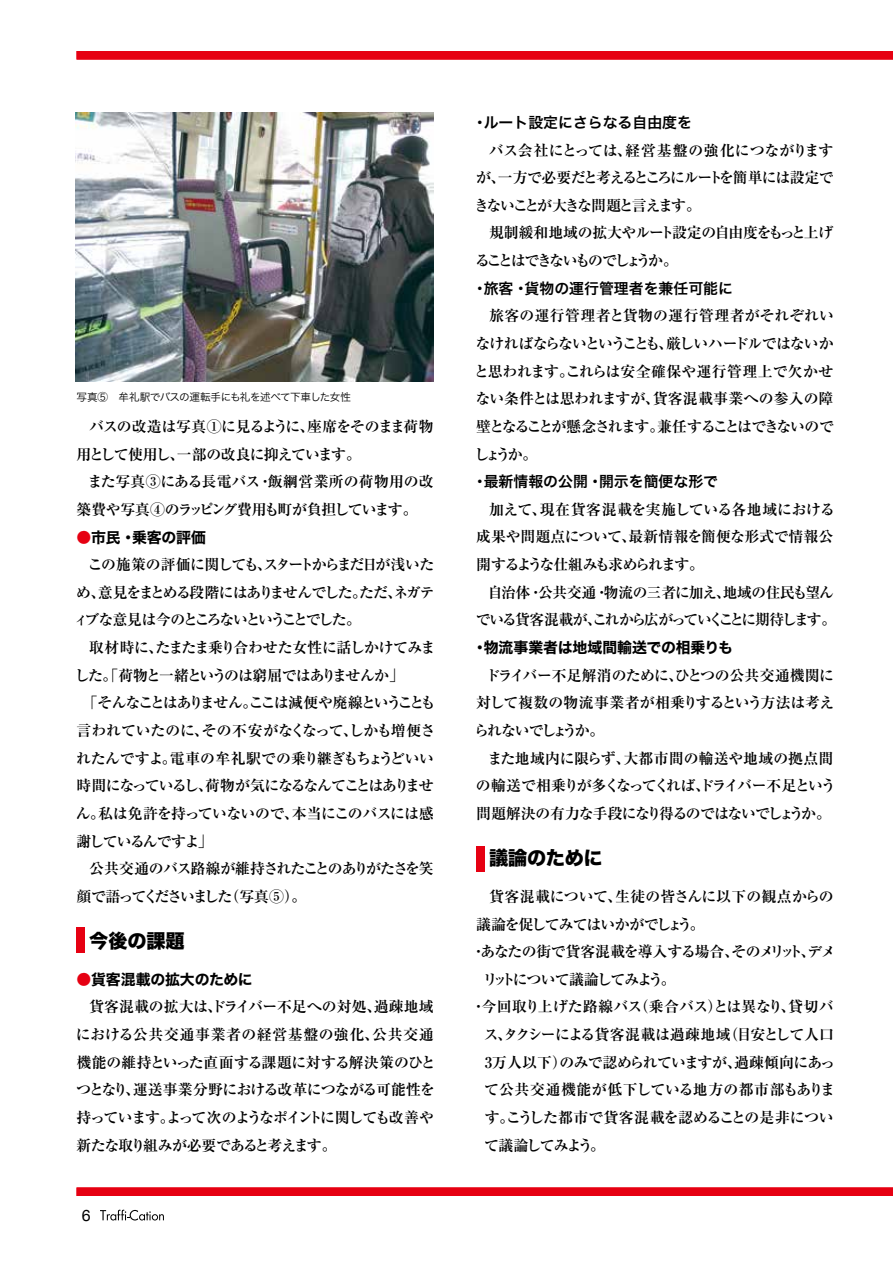
<style>
.page{position:relative;width:893px;height:1263px;background:#fff}
.page>*{position:absolute;margin:0;border:0;box-sizing:border-box;transform-origin:0 0}
.t1{font:19.2px "Hira Kaku Std N W8";letter-spacing:-.005em;color:#000}
.t2{font:15.9px "Helvetica Neue";color:#000}
.t3{font:700 14.85px/27.6px "Ryumin Pro";letter-spacing:-.05em;color:#000;text-align:justify}
.t4{font:700 14.85px/27.6px "Ryumin Pro";letter-spacing:-.03em;color:#000}
.t5{font:700 14.85px/27.6px "Ryumin Pro";letter-spacing:-.025em;color:#000;text-align:center}
.t6{font:700 14.85px/27.6px "Ryumin Pro";letter-spacing:-.02em;color:#000}
.t7{font:14.85px "Hira Kaku Std N W6";color:#000}
.t8{font:700 14.85px "Ryumin Pro";letter-spacing:-.08em;color:#000}
.t9{font:700 14.85px/27.6px "Ryumin Pro";letter-spacing:-.085em;color:#000}
.t10{font:14.85px "Hira Kaku Std N W7";color:#000}
.t11{font:700 14.85px "Ryumin Pro";letter-spacing:-.09em;color:#000}
.t12{font:700 14.85px "Ryumin Pro";letter-spacing:-.13em;color:#000}
.t13{font:700 14.85px "Ryumin Pro";color:#000}
.t14{font:700 14.85px "Ryumin Pro";letter-spacing:-.015em;color:#000}
.t15{font:700 14.85px "Ryumin Pro";letter-spacing:-.01em;color:#000}
.t16{font:700 14.85px "Ryumin Pro";letter-spacing:.01em;color:#000}
.t17{font:700 14.85px "Ryumin Pro";letter-spacing:.025em;color:#000}
.t18{font:700 14.85px "Ryumin Pro";letter-spacing:-.14em;color:#000}
.t19{font:700 14.85px "Ryumin Pro";letter-spacing:-.075em;color:#000}
.t20{font:10.65px "Hira Kaku Pro N W3";letter-spacing:-.05em;color:#000}
.s1{color:#e60012}
</style>
<div class="page">
<div style="left:77px;top:51px;width:816px;height:9px;background:#e60012"></div>
<div style="left:77px;top:1187px;width:816px;height:9px;background:#e60012"></div>
<svg style="left:100px;top:1210px;width:64px;height:10px"></svg>
<div style="left:77px;top:927px;width:8px;height:26px;background:#e60012"></div>
<div style="left:476px;top:846px;width:9px;height:26px;background:#e60012"></div>
<img style="left:75px;top:113px;width:359px;height:268px">
<p class="t20" style="left:77px;top:387px;width:276px">写真⑤　牟礼駅でバスの運転手にも礼を述べて下車した女性</p>
<p class="t3" style="left:76px;top:412px;width:359px;text-indent:13px">バスの改造は写真①に見るように、座席をそのまま荷物用として使用し、一部の改良に抑えています。</p>
<p class="t6" style="left:77px;top:467px;width:359px;text-indent:11px">また写真③にある長電バス・飯綱営業所の荷物用の改築費や写真④のラッピング費用も町が負担しています。</p>
<p class="t10" style="left:76px;top:525px;width:131px"><span class="s1">●</span>市民・乗客の評価</p>
<p class="t3" style="left:74px;top:550px;width:362px;text-indent:14px">この施策の評価に関しても、スタートからまだ日が浅いため、意見をまとめる段階にはありませんでした。ただ、ネガティブな意見は今のところないということでした。</p>
<p class="t4" style="left:89px;top:633px;width:348px">取材時に、たまたま乗り合わせた女性に話しかけてみま</p>
<p class="t8" style="left:74px;top:663px;width:331px">した。「荷物と一緒というのは窮屈ではありませんか」</p>
<p class="t12" style="left:83px;top:691px;width:354px">「そんなことはありません。ここは減便や廃線ということも</p>
<p class="t14" style="left:77px;top:719px;width:360px">言われていたのに、その不安がなくなって、しかも増便さ</p>
<p class="t6" style="left:76px;top:743px;width:359px">れたんですよ。電車の牟礼駅での乗り継ぎもちょうどいい</p>
<p class="t11" style="left:77px;top:774px;width:359px">時間になっているし、荷物が気になるなんてことはありませ</p>
<p class="t3" style="left:76px;top:798px;width:359px">ん。私は免許を持っていないので、本当にこのバスには感</p>
<p class="t11" style="left:77px;top:829px;width:138px">謝しているんですよ」</p>
<p class="t3" style="left:89px;top:854px;width:346px">公共交通のバス路線が維持されたことのありがたさを笑</p>
<p class="t18" style="left:77px;top:884px;width:231px">顔で語ってくださいました（写真⑤）。</p>
<p class="t1" style="left:89px;top:930px;width:97px">今後の課題</p>
<p class="t10" style="left:76px;top:967px;width:178px"><span class="s1">●</span>貨客混載の拡大のために</p>
<p class="t4" style="left:76px;top:992px;width:361px;text-indent:13px">貨客混載の拡大は、ドライバー不足への対処、過疎地域における公共交通事業者の経営基盤の強化、公共交通機能の維持といった直面する課題に対する解決策のひとつとなり、運送事業分野における改革につながる可能性を持っています。よって次のようなポイントに関しても改善や新たな取り組みが必要であると考えます。</p>
<p class="t2" style="left:82px;top:1203px;width:10px">6</p>
<p class="t7" style="left:472px;top:111px;width:221px">・ルート設定にさらなる自由度を</p>
<p class="t3" style="left:474px;top:135px;width:361px;text-indent:14px">バス会社にとっては、経営基盤の強化につながりますが、一方で必要だと考えるところにルートを簡単には設定できないことが大きな問題と言えます。</p>
<p class="t9" style="left:475px;top:218px;width:360px;text-indent:14px">規制緩和地域の拡大やルート設定の自由度をもっと上げることはできないものでしょうか。</p>
<p class="t7" style="left:472px;top:277px;width:262px">・旅客・貨物の運行管理者を兼任可能に</p>
<p class="t3" style="left:474px;top:301px;width:361px;text-indent:15px">旅客の運行管理者と貨物の運行管理者がそれぞれいなければならないということも、厳しいハードルではないかと思われます。これらは安全確保や運行管理上で欠かせない条件とは思われますが、貨客混載事業への参入の障壁となることが懸念されます。兼任することはできないのでしょうか。</p>
<p class="t7" style="left:472px;top:470px;width:247px">・最新情報の公開・開示を簡便な形で</p>
<p class="t3" style="left:476px;top:494px;width:360px;text-indent:13px">加えて、現在貨客混載を実施している各地域における成果や問題点について、最新情報を簡便な形式で情報公開するような仕組みも求められます。</p>
<p class="t3" style="left:476px;top:577px;width:362px;text-align:right">自治体・公共交通・物流の三者に加え、地域の住民も望んでいる貨客混載が、これから広がっていくことに期待します。</p>
<p class="t10" style="left:472px;top:636px;width:262px">・物流事業者は地域間輸送での相乗りも</p>
<p class="t3" style="left:474px;top:660px;width:362px;text-indent:11px">ドライバー不足解消のために、ひとつの公共交通機関に対して複数の物流事業者が相乗りするという方法は考えられないでしょうか。</p>
<p class="t5" style="left:476px;top:743px;width:362px">また地域内に限らず、大都市間の輸送や地域の拠点間の輸送で相乗りが多くなってくれば、ドライバー不足という問題解決の有力な手段になり得るのではないでしょうか。</p>
<p class="t1" style="left:489px;top:847px;width:115px">議論のために</p>
<p class="t16" style="left:489px;top:884px;width:346px">貨客混載について、生徒の皆さんに以下の観点からの</p>
<p class="t19" style="left:476px;top:912px;width:230px">議論を促してみてはいかがでしょう。</p>
<p class="t3" style="left:471px;top:937px;width:366px">・あなたの街で貨客混載を導入する場合、そのメリット、デメ</p>
<p class="t8" style="left:483px;top:967px;width:195px">リットについて議論してみよう。</p>
<p class="t13" style="left:471px;top:995px;width:364px">・今回取り上げた路線バス（乗合バス）とは異なり、貸切バ</p>
<p class="t3" style="left:484px;top:1020px;width:352px">ス、タクシーによる貨客混載は過疎地域（目安として人口</p>
<p class="t3" style="left:485px;top:1047px;width:352px">3万人以下）のみで認められていますが、過疎傾向にあっ</p>
<p class="t17" style="left:484px;top:1078px;width:352px">て公共交通機能が低下している地方の都市部もありま</p>
<p class="t15" style="left:485px;top:1105px;width:351px">す。こうした都市で貨客混載を認めることの是非につい</p>
<p class="t8" style="left:484px;top:1133px;width:122px">て議論してみよう。</p>
</div>
